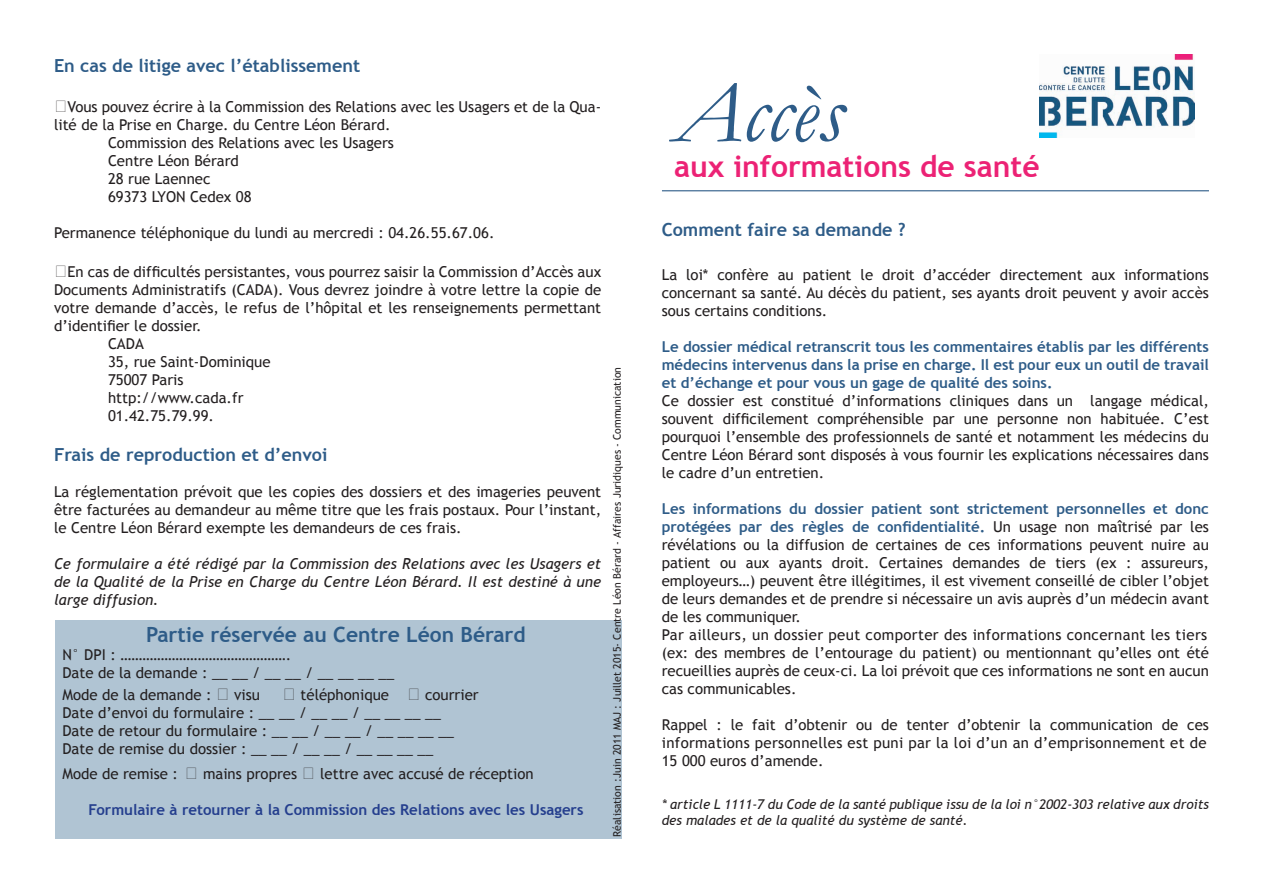
<style>
.page{position:relative;width:1263px;height:893px;background:#fff}
.page>*{position:absolute;margin:0;border:0;box-sizing:border-box;transform-origin:0 0}
.t1{font:italic 90px "Garamond";color:#2e5c88}
.t2{font:700 30px "Trebuchet MS";color:#ec2275}
.t3{font:700 21px "Trebuchet MS";color:#2e5c88}
.t4{font:700 18px "Trebuchet MS";color:#2e5c88}
.t5{font:15px/18px "Trebuchet MS";color:#231f20;text-align:justify}
.t6{font:700 15px/18px "Trebuchet MS";color:#2e5c88;text-align:justify}
.t7{font:italic 15px/18px "Trebuchet MS";color:#231f20;text-align:justify}
.t8{font:15px/18px "Trebuchet MS";letter-spacing:.02em;color:#231f20}
.t9{font:15px "Trebuchet MS";letter-spacing:.025em;color:#231f20}
.t10{font:700 15px "Trebuchet MS";color:#253f8e}
.t11{font:italic 13.5px/16.2px "Trebuchet MS";color:#231f20}
.t12{font:10.5px "Trebuchet MS";color:#231f20}
.s1{font-family:"Times New Roman";font-weight:700;font-size:18px}
.s2{font-family:"Times New Roman";font-size:18px}
.s3{font-weight:700;color:#2e5c88}
</style>
<div class="page">
<div style="left:55px;top:620px;width:567px;height:218px;background:#b0c4d3"></div>
<div style="left:62px;top:627px;width:547px;height:212px;background:#b0c4d3"></div>
<hr style="left:662px;top:190px;width:547px;height:1px;background:#2e5c88">
<img style="left:1040px;top:54px;width:154px;height:83px">
<p class="t4" style="left:54px;top:55px;width:308px">En cas de litige avec l’établissement</p>
<p class="t5" style="left:54px;top:98px;width:549px"><span class="s1">⁭</span>Vous pouvez écrire à la Commission des Relations avec les Usagers et de la Qua&shy;lité de la Prise en Charge. du Centre Léon Bérard.</p>
<p class="t5" style="left:108px;top:134px;width:287px">Commission des Relations avec les Usagers</p>
<p class="t5" style="left:108px;top:152px;width:132px">Centre Léon Bérard</p>
<p class="t5" style="left:108px;top:170px;width:104px">28 rue Laennec</p>
<p class="t5" style="left:108px;top:188px;width:145px">69373 LYON Cedex 08</p>
<p class="t5" style="left:54px;top:224px;width:442px">Permanence téléphonique du lundi au mercredi : 04.26.55.67.06.</p>
<p class="t5" style="left:54px;top:263px;width:549px"><span class="s1">⁭</span>En cas de difficultés persistantes, vous pourrez saisir la Commission d’Accès aux Documents Administratifs (CADA). Vous devrez joindre à votre lettre la copie de votre demande d’accès, le refus de l’hôpital et les renseignements permettant d’identifier le dossier.</p>
<p class="t5" style="left:108px;top:335px;width:37px">CADA</p>
<p class="t5" style="left:108px;top:353px;width:164px">35, rue Saint-Dominique</p>
<p class="t5" style="left:108px;top:371px;width:77px">75007 Paris</p>
<p class="t5" style="left:108px;top:389px;width:137px">http://www.cada.fr</p>
<p class="t5" style="left:108px;top:407px;width:108px">01.42.75.79.99.</p>
<p class="t4" style="left:54px;top:443px;width:275px">Frais de reproduction et d’envoi</p>
<p class="t5" style="left:54px;top:483px;width:549px">La réglementation prévoit que les copies des dossiers et des imageries peuvent être facturées au demandeur au même titre que les frais postaux. Pour l’instant, le Centre Léon Bérard exempte les demandeurs de ces frais.</p>
<p class="t7" style="left:54px;top:555px;width:549px">Ce formulaire a été rédigé par la Commission des Relations avec les Usagers et de la Qualité de la Prise en Charge du Centre Léon Bérard. Il est destiné à une large diffusion.</p>
<p class="t3" style="left:146px;top:622px;width:381px">Partie réservée au Centre Léon Bérard</p>
<p class="t5" style="left:62px;top:646px;width:230px">N° DPI : ……………………………………….</p>
<p class="t5" style="left:62px;top:664px;width:333px">Date de la demande : __ __ / __ __ / __ __ __ __</p>
<p class="t5" style="left:62px;top:686px;width:199px">Mode de la demande : <span class="s2">⁭</span> visu</p>
<p class="t5" style="left:283px;top:686px;width:198px"><span class="s2">⁭</span> téléphonique <span class="s2">⁭</span> courrier</p>
<p class="t5" style="left:62px;top:704px;width:380px">Date d’envoi du formulaire : __ __ / __ __ / __ __ __ __</p>
<p class="t5" style="left:62px;top:722px;width:393px">Date de retour du formulaire : __ __ / __ __ / __ __ __ __</p>
<p class="t5" style="left:62px;top:740px;width:372px">Date de remise du dossier : __ __ / __ __ / __ __ __ __</p>
<p class="t5" style="left:62px;top:765px;width:117px">Mode de remise :</p>
<p class="t5" style="left:203px;top:765px;width:96px">mains propres</p>
<p class="t5" style="left:320px;top:765px;width:215px">lettre avec accusé de réception</p>
<p class="t10" style="left:88px;top:801px;width:497px">Formulaire à retourner à la Commission des Relations avec les Usagers</p>
<p class="t12" style="left:611px;top:837px;width:471px;rotate:-90deg">Réalisation :Juin 2011 MAJ : Juillet 2015- Centre Léon Bérard - Affaires Juridiques - Communication</p>
<p class="t1" style="left:674px;top:51px;width:171px">Accès</p>
<p class="t2" style="left:674px;top:147px;width:367px">aux informations de santé</p>
<p class="t4" style="left:662px;top:218px;width:246px">Comment faire sa demande ?</p>
<p class="t5" style="left:662px;top:266px;width:549px">La loi* confère au patient le droit d’accéder directement aux informations concernant sa santé. Au décès du patient, ses ayants droit peuvent y avoir accès sous certains conditions.</p>
<p class="t6" style="left:662px;top:338px;width:549px">Le dossier médical retranscrit tous les commentaires établis par les différents médecins intervenus dans la prise en charge. Il est pour eux un outil de travail et d’échange et pour vous un gage de qualité des soins.</p>
<p class="t5" style="left:662px;top:392px;width:549px">Ce dossier est constitué d’informations cliniques dans un langage médical, souvent difficilement compréhensible par une personne non habituée. C’est pourquoi l’ensemble des professionnels de santé et notamment les médecins du Centre Léon Bérard sont disposés à vous fournir les explications nécessaires dans le cadre d’un entretien.</p>
<p class="t5" style="left:662px;top:500px;width:549px"><span class="s3">Les informations du dossier patient sont strictement personnelles et donc protégées par des règles de confidentialité.</span> Un usage non maîtrisé par les révélations ou la diffusion de certaines de ces informations peuvent nuire au patient ou aux ayants droit. Certaines demandes de tiers (ex : assureurs, employeurs…) peuvent être illégitimes, il est vivement conseillé de cibler l’objet de leurs demandes et de prendre si nécessaire un avis auprès d’un médecin avant de les communiquer.</p>
<p class="t9" style="left:662px;top:626px;width:547px">Par ailleurs, un dossier peut comporter des informations concernant les tiers</p>
<p class="t5" style="left:662px;top:644px;width:549px">(ex: des membres de l’entourage du patient) ou mentionnant qu’elles ont été recueillies auprès de ceux-ci. La loi prévoit que ces informations ne sont en aucun cas communicables.</p>
<p class="t8" style="left:662px;top:716px;width:549px">Rappel : le fait d’obtenir ou de tenter d’obtenir la communication de ces informations personnelles est puni par la loi d’un an d’emprisonnement et de</p>
<p class="t5" style="left:662px;top:752px;width:163px">15 000 euros d’amende.</p>
<p class="t11" style="left:662px;top:796px;width:549px">* article L 1111-7 du Code de la santé publique issu de la loi n°2002-303 relative aux droits des malades et de la qualité du système de santé.</p>
</div>
